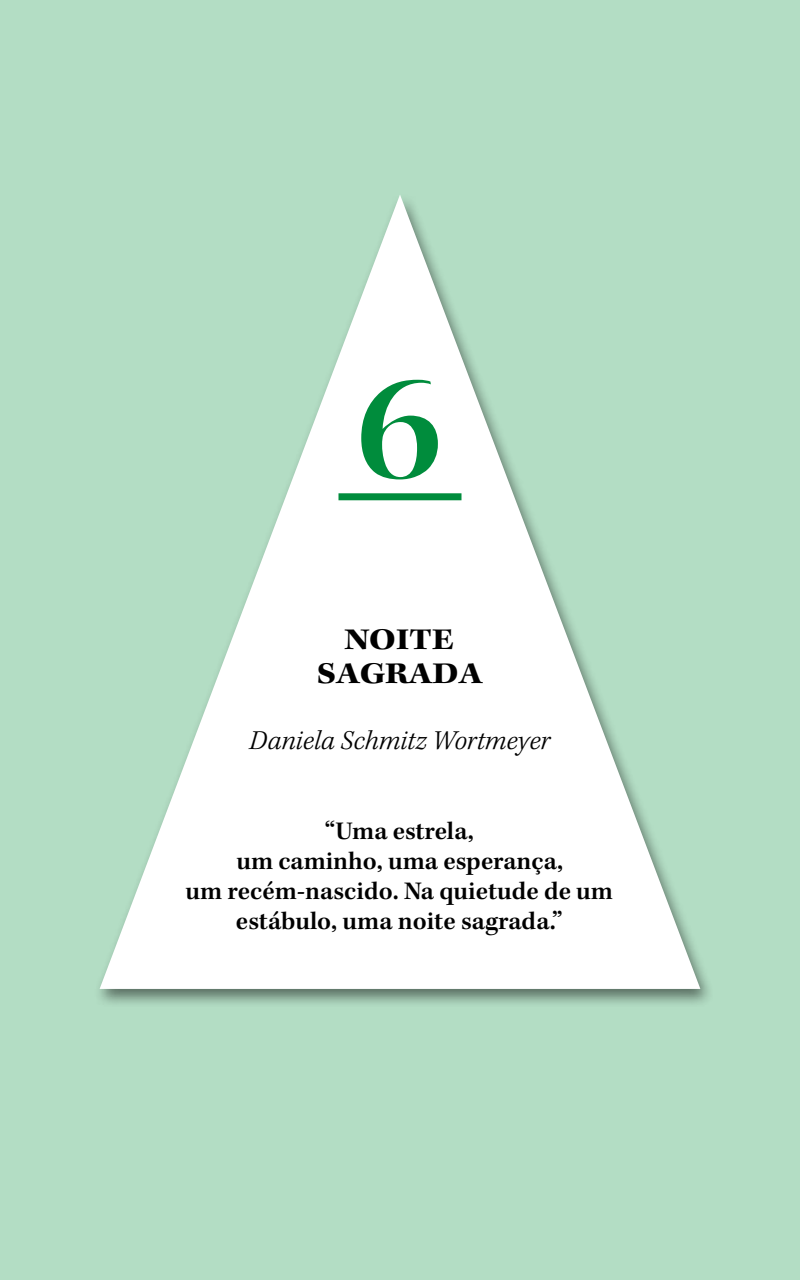
<style>
.page{position:relative;width:800px;height:1280px;background:#b3ddc4}
.page>*{position:absolute;margin:0;border:0;box-sizing:border-box;transform-origin:0 0}
.t1{font:150px "Kepler Std Semibold Ext Disp";color:#008c3c}
.t2{font:700 expanded 30px/34px "Kepler Std";color:#000;text-align:center}
.t3{font:italic 300 28px "Kepler Std";color:#000}
.t4{font:600 26px/30px "Kepler Std";color:#000;text-align:center}
</style>
<div class="page">
<div style="left:93px;top:192px;width:623px;height:817px;background:#000;opacity:.5"></div>
<svg style="left:100px;top:195px;width:600px;height:794px"></svg>
<div style="left:338px;top:493px;width:124px;height:7px;background:#008c3c"></div>
<h1 class="t1" style="left:357px;top:342px;width:87px">6</h1>
<p class="t2" style="left:317px;top:625px;width:167px">NOITE<br>SAGRADA</p>
<p class="t3" style="left:249px;top:724px;width:303px">Daniela Schmitz Wortmeyer</p>
<p class="t4" style="left:186px;top:817px;width:429px">“Uma estrela,<br>um caminho, uma esperança,<br>um recém-nascido. Na quietude de um estábulo, uma noite sagrada.”</p>
</div>
